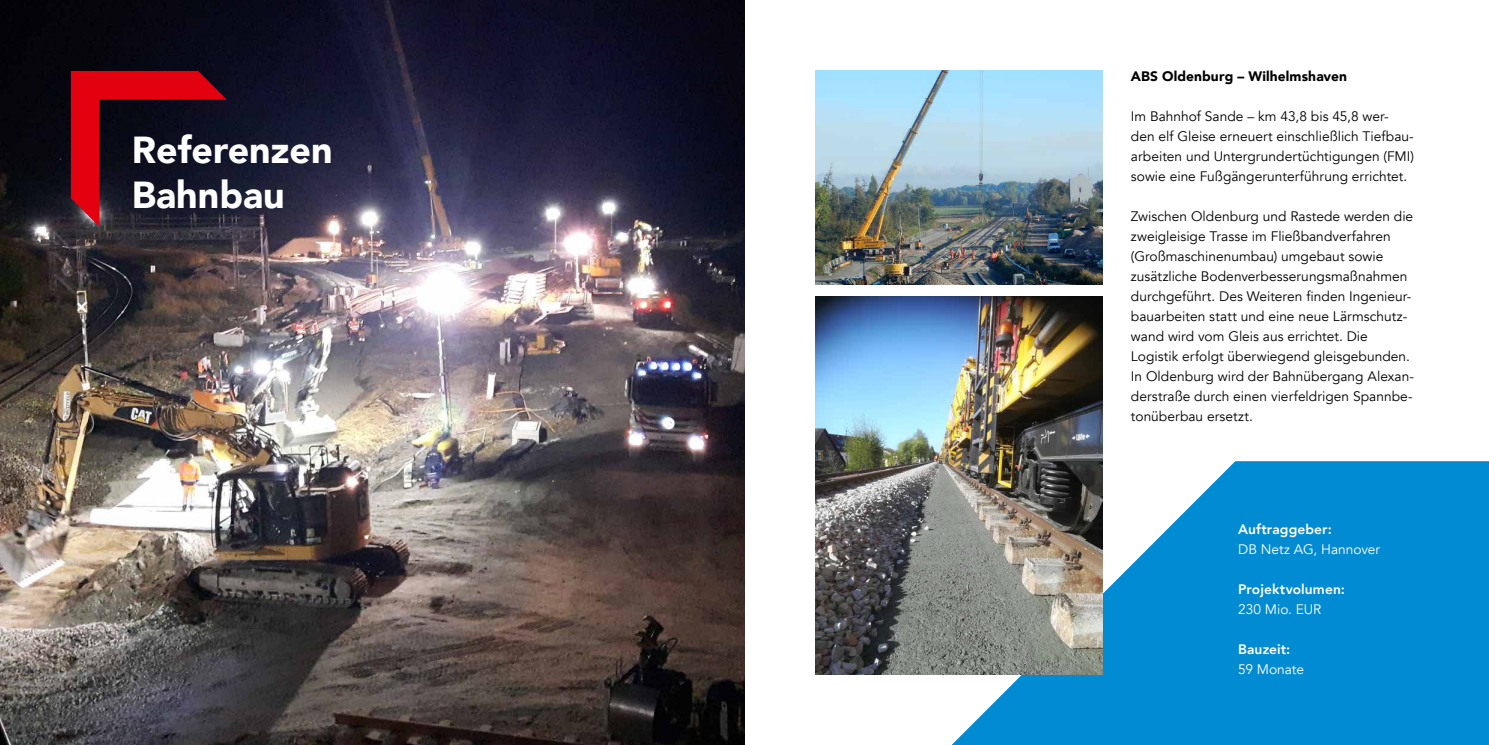
<style>
.page{position:relative;width:1489px;height:745px;background:#fff}
.page>*{position:absolute;margin:0;border:0;box-sizing:border-box;transform-origin:0 0}
.t1{font:900 37.5px/45px "Avenir";color:#fff}
.t2{font:13.75px/20px "Avenir";color:#000}
.t3{font:800 13.75px "Avenir";letter-spacing:.01em;color:#fff}
.t4{font:13.75px "Avenir";color:#fff}
.t5{font:900 13.75px "Avenir";letter-spacing:.01em;color:#000}
</style>
<div class="page">
<img style="left:0;top:0;width:744px;height:744px">
<svg style="left:71px;top:71px;width:156px;height:156px;background:#520e1d"></svg>
<svg style="left:951px;top:461px;width:537px;height:283px;background:#1895d5"></svg>
<img style="left:815px;top:296px;width:287px;height:377px">
<img style="left:815px;top:71px;width:287px;height:214px">
<h1 class="t1" style="left:132px;top:126px;width:202px">Referenzen<br>Bahnbau</h1>
<p class="t5" style="left:1130px;top:64px;width:218px">ABS Oldenburg – Wilhelmshaven</p>
<p class="t2" style="left:1130px;top:106px;width:284px">Im Bahnhof Sande – km 43,8 bis 45,8 wer&shy;den elf Gleise erneuert einschließlich Tiefbau&shy;arbeiten und Untergrundertüchtigungen (FMI) sowie eine Fußgängerunterführung errichtet.</p>
<p class="t2" style="left:1130px;top:206px;width:285px">Zwischen Oldenburg und Rastede werden die zweigleisige Trasse im Fließbandverfahren (Großmaschinenumbau) umgebaut sowie zusätzliche Bodenverbesserungsmaßnahmen durchgeführt. Des Weiteren finden Ingenieur&shy;bauarbeiten statt und eine neue Lärmschutz&shy;wand wird vom Gleis aus errichtet. Die Logistik erfolgt überwiegend gleisgebunden.<br>In Oldenburg wird der Bahnübergang Alexan&shy;derstraße durch einen vierfeldrigen Spannbe&shy;tonüberbau ersetzt.</p>
<p class="t3" style="left:1238px;top:518px;width:95px">Auftraggeber:</p>
<p class="t4" style="left:1238px;top:540px;width:143px">DB Netz AG, Hannover</p>
<p class="t3" style="left:1238px;top:578px;width:108px">Projektvolumen:</p>
<p class="t4" style="left:1238px;top:600px;width:85px">230 Mio. EUR</p>
<p class="t3" style="left:1238px;top:638px;width:54px">Bauzeit:</p>
<p class="t4" style="left:1238px;top:660px;width:67px">59 Monate</p>
</div>
